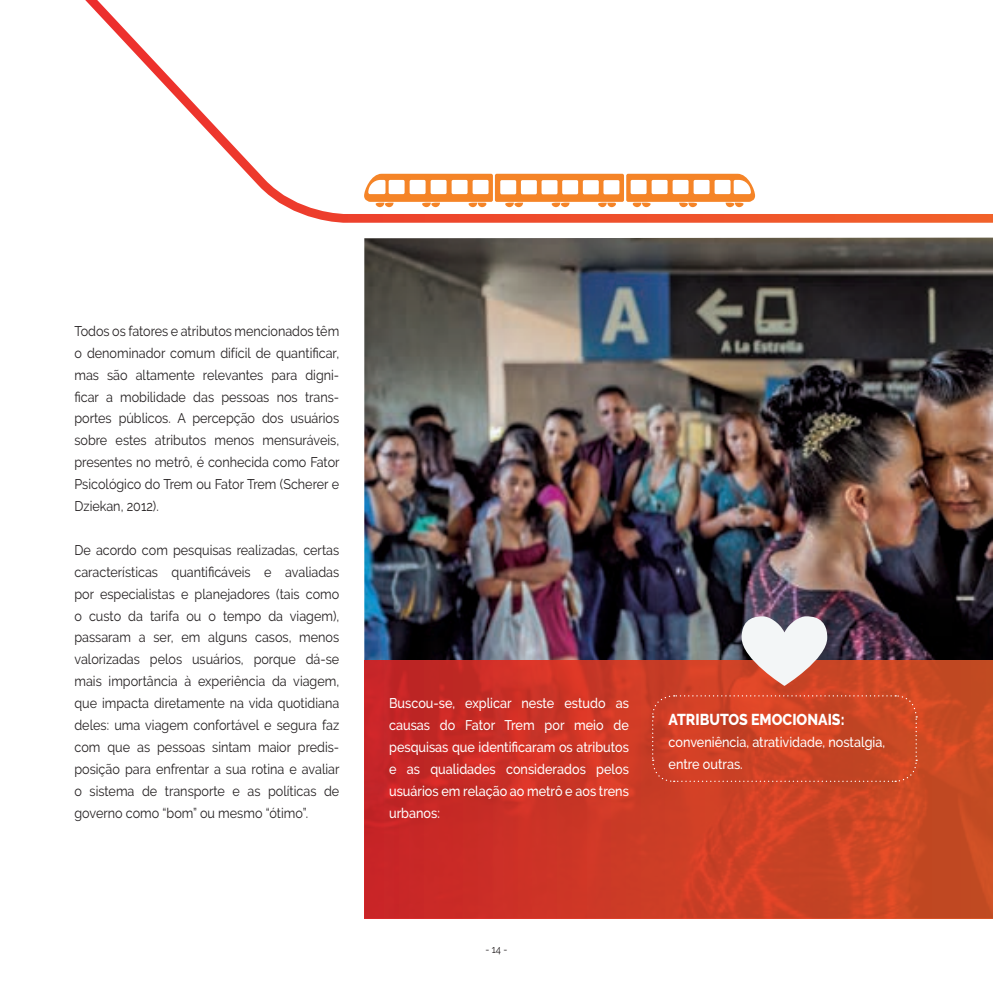
<style>
.page{position:relative;width:993px;height:993px;background:#fff}
.page>*{position:absolute;margin:0;border:0;box-sizing:border-box;transform-origin:0 0}
.texto{font:800 15.75px "Raleway";color:#fff;scale:.9 1}
.texto-2{font:14px/21.9px "Raleway";color:#231f20;text-align:justify;scale:.9 1}
.texto-3{font:500 14px/21.9px "Raleway";color:#fff;text-align:justify;scale:.9 1}
.t1{font:10.5px "Raleway";color:#231f20;scale:.9 1}
</style>
<div class="page">
<img style="left:364px;top:237px;width:628px;height:423px">
<svg style="left:364px;top:660px;width:628px;height:258px;background:#cb3925"></svg>
<svg style="left:85px;top:0;width:907px;height:223px"></svg>
<svg style="left:364px;top:174px;width:390px;height:33px"></svg>
<svg style="left:651px;top:694px;width:266px;height:88px;background:#ce4527"></svg>
<svg style="left:741px;top:616px;width:86px;height:69px"></svg>
<p class="texto-2" style="left:74px;top:320px;width:296px">Todos os fatores e atributos mencionados têm o denominador comum difícil de quantificar, mas são altamente relevantes para digni&shy;ficar a mobilidade das pessoas nos trans&shy;portes públicos. A percepção dos usuários sobre estes atributos menos mensuráveis, presentes no metrô, é conhecida como Fator Psicológico do Trem ou Fator Trem (Scherer e Dziekan, 2012).</p>
<p class="texto-2" style="left:74px;top:538px;width:296px">De acordo com pesquisas realizadas, certas características quantificáveis e avaliadas por especialistas e planejadores (tais como o custo da tarifa ou o tempo da viagem), passaram a ser, em alguns casos, menos valorizadas pelos usuários, porque dá-se mais importância à experiência da viagem, que impacta diretamente na vida quotidiana deles: uma viagem confortável e segura faz com que as pessoas sintam maior predis&shy;posição para enfrentar a sua rotina e avaliar o sistema de transporte e as políticas de governo como “bom” ou mesmo “ótimo”.</p>
<p class="texto-3" style="left:389px;top:692px;width:268px">Buscou-se, explicar neste estudo as causas do Fator Trem por meio de pesquisas que identificaram os atributos e as qualidades considerados pelos usuários em relação ao metrô e aos trens urbanos:</p>
<p class="texto" style="left:668px;top:710px;width:197px">ATRIBUTOS EMOCIONAIS:</p>
<p class="texto-3" style="left:668px;top:730px;width:242px">conveniência, atratividade, nostalgia, entre outras.</p>
<p class="t1" style="left:485px;top:943px;width:26px">- 14 -</p>
</div>
